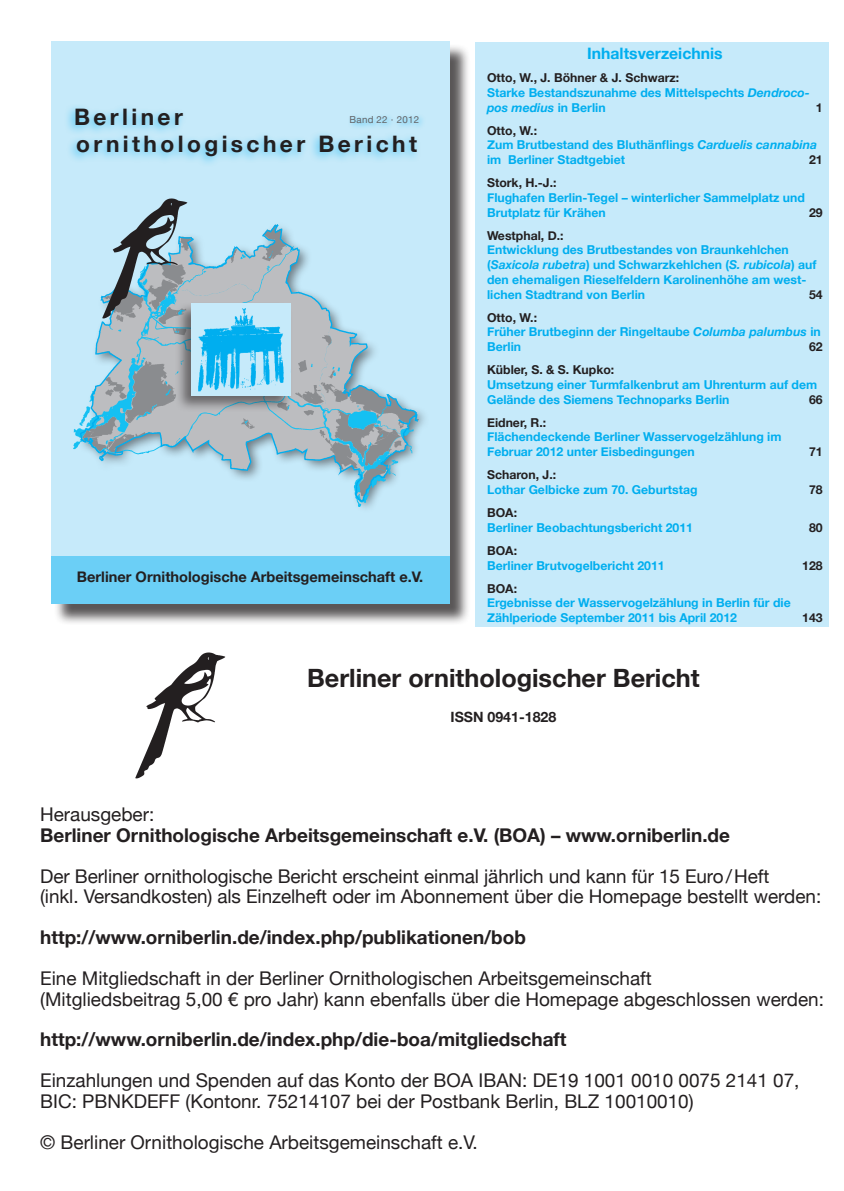
<style>
.page{position:relative;width:844px;height:1191px;background:#fff}
.page>*{position:absolute;margin:0;border:0;box-sizing:border-box;transform-origin:0 0}
.t1{font:700 25.2px "Helvetica Neue";color:#231f20}
.t2{font:700 22.75px "Helvetica Neue";letter-spacing:.15em;color:#231f20}
.t3{font:18.9px/20.5px "Helvetica Neue";color:#231f20}
.t4{font:700 18.9px "Helvetica Neue";color:#231f20}
.t5{font:700 15.75px "Helvetica Neue";color:#00aeef}
.t6{font:700 14.53px "Helvetica Neue";color:#231f20}
.t7{font:700 14.17px "Helvetica Neue";color:#231f20}
.t8{font:700 12.25px/14.7px "Helvetica Neue";color:#00aeef}
.t9{font:700 12.25px "Helvetica Neue";color:#231f20}
.t10{font:9.8px "Helvetica Neue";letter-spacing:.025em;color:#636366}
.s1{font-style:italic}
</style>
<div class="page">
<div style="left:475px;top:43px;width:353px;height:584px;background:#c6eafa"></div>
<div style="left:54px;top:44px;width:424px;height:590px;background:#231f20;opacity:.75"></div>
<div style="left:51px;top:41px;width:398px;height:563px;background:#c6eafa"></div>
<div style="left:64px;top:103px;width:398px;height:79px;background:#00aeef;opacity:.55"></div>
<div style="left:347px;top:113px;width:159px;height:33px;background:#00aeef;opacity:.55"></div>
<div style="left:76px;top:220px;width:380px;height:353px;background:#231f20;opacity:.55"></div>
<img style="left:73px;top:202px;width:351px;height:317px">
<div style="left:174px;top:301px;width:126px;height:119px;background:#231f20;opacity:.55"></div>
<img style="left:191px;top:304px;width:99px;height:92px">
<img style="left:102px;top:198px;width:85px;height:120px">
<div style="left:51px;top:556px;width:398px;height:48px;background:#6bcff6"></div>
<img style="left:136px;top:653px;width:89px;height:125px">
<p class="t2" style="left:74px;top:103px;width:110px">Berliner</p>
<p class="t2" style="left:76px;top:130px;width:342px">ornithologischer Bericht</p>
<p class="t10" style="left:349px;top:113px;width:71px">Band 22 · 2012</p>
<p class="t6" style="left:77px;top:568px;width:347px">Berliner Ornithologische Arbeitsgemeinschaft e.V.</p>
<p class="t5" style="left:587px;top:44px;width:137px">Inhaltsverzeichnis</p>
<p class="t9" style="left:487px;top:70px;width:193px">Otto, W., J. Böhner &amp; J. Schwarz:</p>
<p class="t8" style="left:487px;top:85px;width:324px">Starke Bestandszunahme des Mittelspechts <span class="s1">Dendroco&shy;pos medius</span> in Berlin</p>
<p class="t9" style="left:815px;top:100px;width:8px">1</p>
<p class="t9" style="left:487px;top:123px;width:51px">Otto, W.:</p>
<p class="t8" style="left:487px;top:137px;width:331px">Zum Brutbestand des Bluthänflings <span class="s1">Carduelis cannabina </span>im Berliner Stadtgebiet</p>
<p class="t9" style="left:808px;top:152px;width:15px">21</p>
<p class="t9" style="left:487px;top:175px;width:71px">Stork, H.-J.:</p>
<p class="t8" style="left:487px;top:190px;width:319px">Flughafen Berlin-Tegel – winterlicher Sammelplatz und<br>Brutplatz für Krähen</p>
<p class="t9" style="left:808px;top:205px;width:15px">29</p>
<p class="t9" style="left:487px;top:228px;width:78px">Westphal, D.:</p>
<p class="t8" style="left:487px;top:242px;width:331px">Entwicklung des Brutbestandes von Braunkehlchen (<span class="s1">Saxicola rubetra</span>) und Schwarzkehlchen (<span class="s1">S. rubicola</span>) auf den ehemaligen Rieselfeldern Karolinenhöhe am west&shy;lichen Stadtrand von Berlin</p>
<p class="t9" style="left:808px;top:286px;width:15px">54</p>
<p class="t9" style="left:487px;top:310px;width:51px">Otto, W.:</p>
<p class="t8" style="left:487px;top:324px;width:335px">Früher Brutbeginn der Ringeltaube <span class="s1">Columba palumbus</span> in<br>Berlin</p>
<p class="t9" style="left:808px;top:339px;width:15px">62</p>
<p class="t9" style="left:487px;top:362px;width:129px">Kübler, S. &amp; S. Kupko:</p>
<p class="t8" style="left:487px;top:377px;width:331px">Umsetzung einer Turmfalkenbrut am Uhrenturm auf dem<br>Gelände des Siemens Technoparks Berlin</p>
<p class="t9" style="left:808px;top:391px;width:15px">66</p>
<p class="t9" style="left:487px;top:415px;width:60px">Eidner, R.:</p>
<p class="t8" style="left:487px;top:429px;width:296px">Flächendeckende Berliner Wasservogelzählung im<br>Februar 2012 unter Eisbedingungen</p>
<p class="t9" style="left:808px;top:444px;width:15px">71</p>
<p class="t9" style="left:487px;top:467px;width:71px">Scharon, J.:</p>
<p class="t8" style="left:487px;top:482px;width:212px">Lothar Gelbicke zum 70. Geburtstag</p>
<p class="t9" style="left:808px;top:482px;width:15px">78</p>
<p class="t9" style="left:487px;top:505px;width:31px">BOA:</p>
<p class="t8" style="left:487px;top:520px;width:207px">Berliner Beobachtungsbericht 2011</p>
<p class="t9" style="left:808px;top:520px;width:15px">80</p>
<p class="t9" style="left:487px;top:543px;width:31px">BOA:</p>
<p class="t8" style="left:487px;top:557px;width:179px">Berliner Brutvogelbericht 2011</p>
<p class="t9" style="left:802px;top:557px;width:22px">128</p>
<p class="t9" style="left:487px;top:580px;width:31px">BOA:</p>
<p class="t8" style="left:487px;top:595px;width:305px">Ergebnisse der Wasservogelzählung in Berlin für die<br>Zählperiode September 2011 bis April 2012</p>
<p class="t9" style="left:802px;top:610px;width:22px">143</p>
<p class="t1" style="left:307px;top:662px;width:394px">Berliner ornithologischer Bericht</p>
<p class="t7" style="left:450px;top:708px;width:107px">ISSN 0941-1828</p>
<p class="t3" style="left:40px;top:804px;width:116px">Herausgeber:</p>
<p class="t4" style="left:40px;top:823px;width:691px">Berliner Ornithologische Arbeitsgemeinschaft e.V. (BOA) – www.orniberlin.de</p>
<p class="t3" style="left:40px;top:865px;width:730px">Der Berliner ornithologische Bericht erscheint einmal jährlich und kann für 15 Euro/Heft</p>
<p class="t3" style="left:40px;top:886px;width:782px">(inkl. Versandkosten) als Einzelheft oder im Abonnement über die Homepage bestellt werden:</p>
<p class="t4" style="left:40px;top:925px;width:487px">http://www.orniberlin.de/index.php/publikationen/bob</p>
<p class="t3" style="left:40px;top:967px;width:613px">Eine Mitgliedschaft in der Berliner Ornithologischen Arbeitsgemeinschaft</p>
<p class="t3" style="left:40px;top:988px;width:785px">(Mitgliedsbeitrag 5,00 € pro Jahr) kann ebenfalls über die Homepage abgeschlossen werden:</p>
<p class="t4" style="left:40px;top:1028px;width:527px">http://www.orniberlin.de/index.php/die-boa/mitgliedschaft</p>
<p class="t3" style="left:40px;top:1070px;width:760px">Einzahlungen und Spenden auf das Konto der BOA IBAN: DE19 1001 0010 0075 2141 07,<br>BIC: PBNKDEFF (Kontonr. 75214107 bei der Postbank Berlin, BLZ 10010010)</p>
<p class="t3" style="left:40px;top:1131px;width:439px">© Berliner Ornithologische Arbeitsgemeinschaft e.V.</p>
</div>
